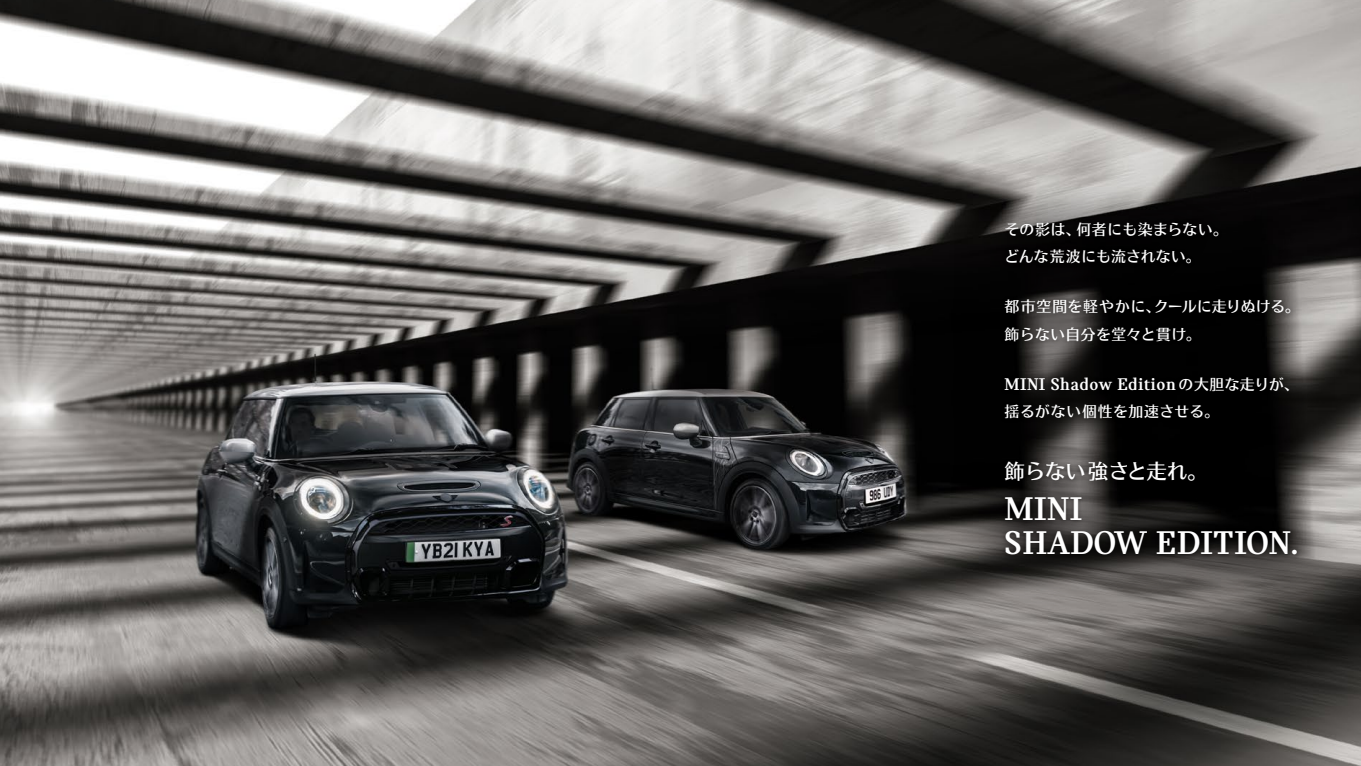
<style>
.page{position:relative;width:1361px;height:766px;background:#fff}
.page>*{position:absolute;margin:0;border:0;box-sizing:border-box;transform-origin:0 0}
.t1{font:700 35.1px/34.3px "MINI Serif";letter-spacing:.01em;color:#fff}
.t2{font:20.55px "Motoya Aporo Std W4";color:#fff}
.t3{font:700 18px "MINI Serif";letter-spacing:.025em;color:#fff}
.t4{font:14.85px/27.6px "Motoya Aporo Std W4";letter-spacing:.03em;color:#fff}
.s1{font-family:"Motoya Aporo Std W4";font-weight:400;font-size:14.85px}
</style>
<div class="page">
<img style="left:0;top:0;width:1361px;height:765px">
<img style="left:936px;top:153px;width:425px;height:473px">
<img style="left:998px;top:215px;width:307px;height:354px">
<p class="t4" style="left:1004px;top:214px;width:225px">その影は、何者にも染まらない。どんな荒波にも流されない。</p>
<p class="t4" style="left:1004px;top:292px;width:297px">都市空間を軽やかに、クールに走りぬける。飾らない自分を堂々と貫け。</p>
<p class="t3" style="left:1004px;top:374px;width:296px">MINI Shadow Edition <span class="s1">の大胆な走りが、</span></p>
<p class="t4" style="left:1004px;top:397px;width:216px">揺るがない個性を加速させる。</p>
<h2 class="t2" style="left:1004px;top:457px;width:205px">飾らない強さと走れ。</h2>
<h1 class="t1" style="left:1004px;top:491px;width:295px">MINI<br>SHADOW EDITION.</h1>
</div>
